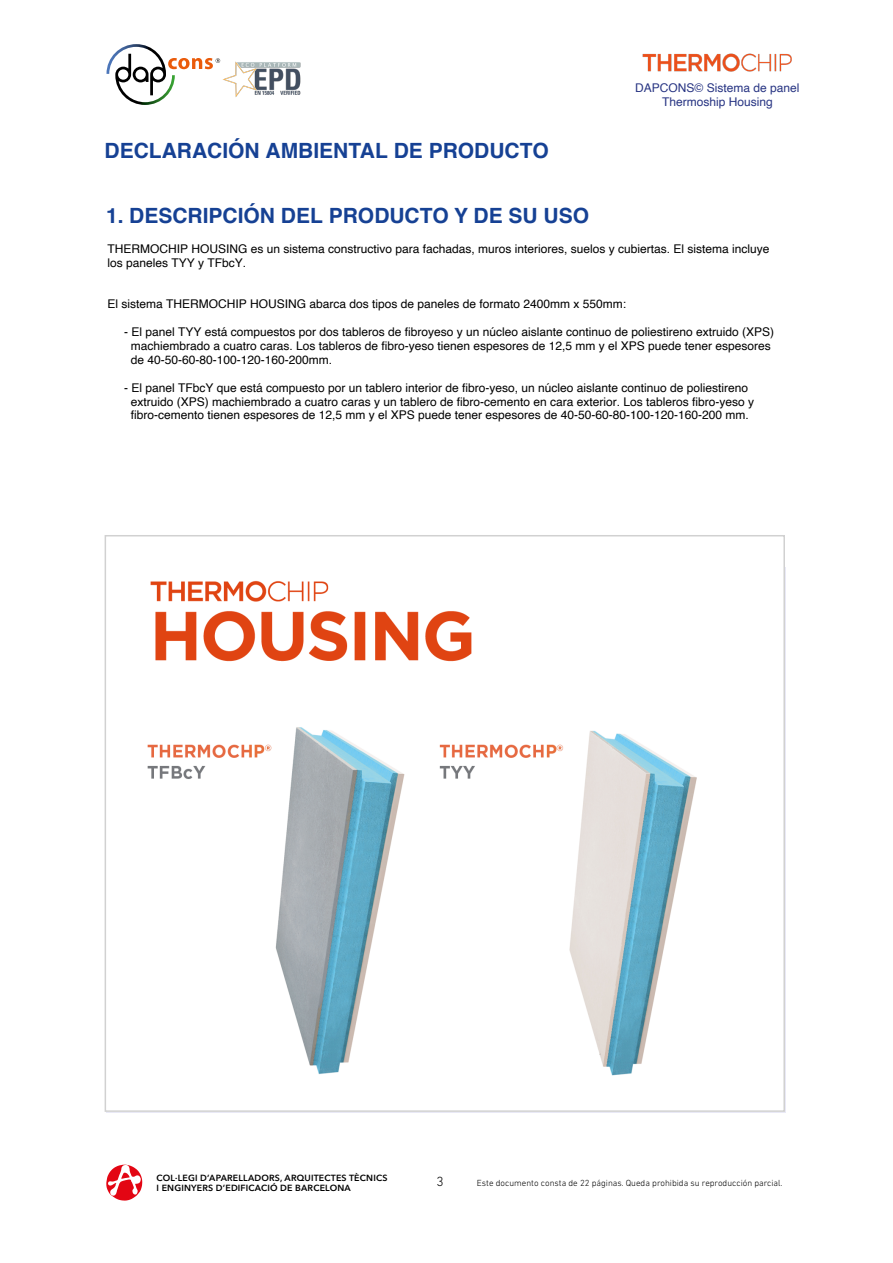
<style>
.page{position:relative;width:893px;height:1263px;background:#fff}
.page>*{position:absolute;margin:0;border:0;box-sizing:border-box;transform-origin:0 0}
.t1{font:700 21px "Helvetica";color:#164194}
.t2{font:300 13.5px "DIN Next LT Pro";color:#000}
.t3{font:12px/13.8px "Helvetica";color:#000}
.t4{font:12px/14.4px "Helvetica";color:#283583;text-align:center}
.t5{font:300 9px "DIN Next LT Pro";color:#000}
.t6{font:600 8.85px/10.6px "Avenir Next LT Pro";letter-spacing:.02em;color:#000}
</style>
<div class="page">
<img style="left:220px;top:60px;width:81px;height:37px">
<svg style="left:106px;top:44px;width:114px;height:61px"></svg>
<img style="left:147px;top:580px;width:550px;height:496px">
<img style="left:642px;top:53px;width:150px;height:19px">
<svg style="left:106px;top:1164px;width:36px;height:36px"></svg>
<h1 class="t1" style="left:105px;top:134px;width:446px">DECLARACIÓN AMBIENTAL DE PRODUCTO</h1>
<p class="t4" style="left:635px;top:81px;width:166px">DAPCONS© Sistema de panel<br>Thermoship Housing</p>
<h1 class="t1" style="left:106px;top:198px;width:484px">1. DESCRIPCIÓN DEL PRODUCTO Y DE SU USO</h1>
<p class="t3" style="left:108px;top:242px;width:663px">THERMOCHIP HOUSING es un sistema constructivo para fachadas, muros interiores, suelos y cubiertas. El sistema incluye los paneles TYY y TFbcY.</p>
<p class="t3" style="left:108px;top:298px;width:520px">El sistema THERMOCHIP HOUSING abarca dos tipos de paneles de formato 2400mm x 550mm:</p>
<p class="t3" style="left:131px;top:325px;width:645px;text-indent:-7px">- El panel TYY está compuestos por dos tableros de fibroyeso y un núcleo aislante continuo de poliestireno extruido (XPS) machiembrado a cuatro caras. Los tableros de fibro-yeso tienen espesores de 12,5 mm y el XPS puede tener espesores de 40-50-60-80-100-120-160-200mm.</p>
<p class="t3" style="left:124px;top:381px;width:631px;text-align:center">- El panel TFbcY que está compuesto por un tablero interior de fibro-yeso, un núcleo aislante continuo de poliestireno extruido (XPS) machiembrado a cuatro caras y un tablero de fibro-cemento en cara exterior. Los tableros fibro-yeso y fibro-cemento tienen espesores de 12,5 mm y el XPS puede tener espesores de 40-50-60-80-100-120-160-200 mm.</p>
<p class="t6" style="left:157px;top:1172px;width:232px">COL·LEGI D’APARELLADORS, ARQUITECTES TÈCNICS<br>I ENGINYERS D’EDIFICACIÓ DE BARCELONA</p>
<p class="t2" style="left:436px;top:1174px;width:9px">3</p>
<p class="t5" style="left:477px;top:1178px;width:307px">Este documento consta de 22 páginas. Queda prohibida su reproducción parcial.</p>
</div>
